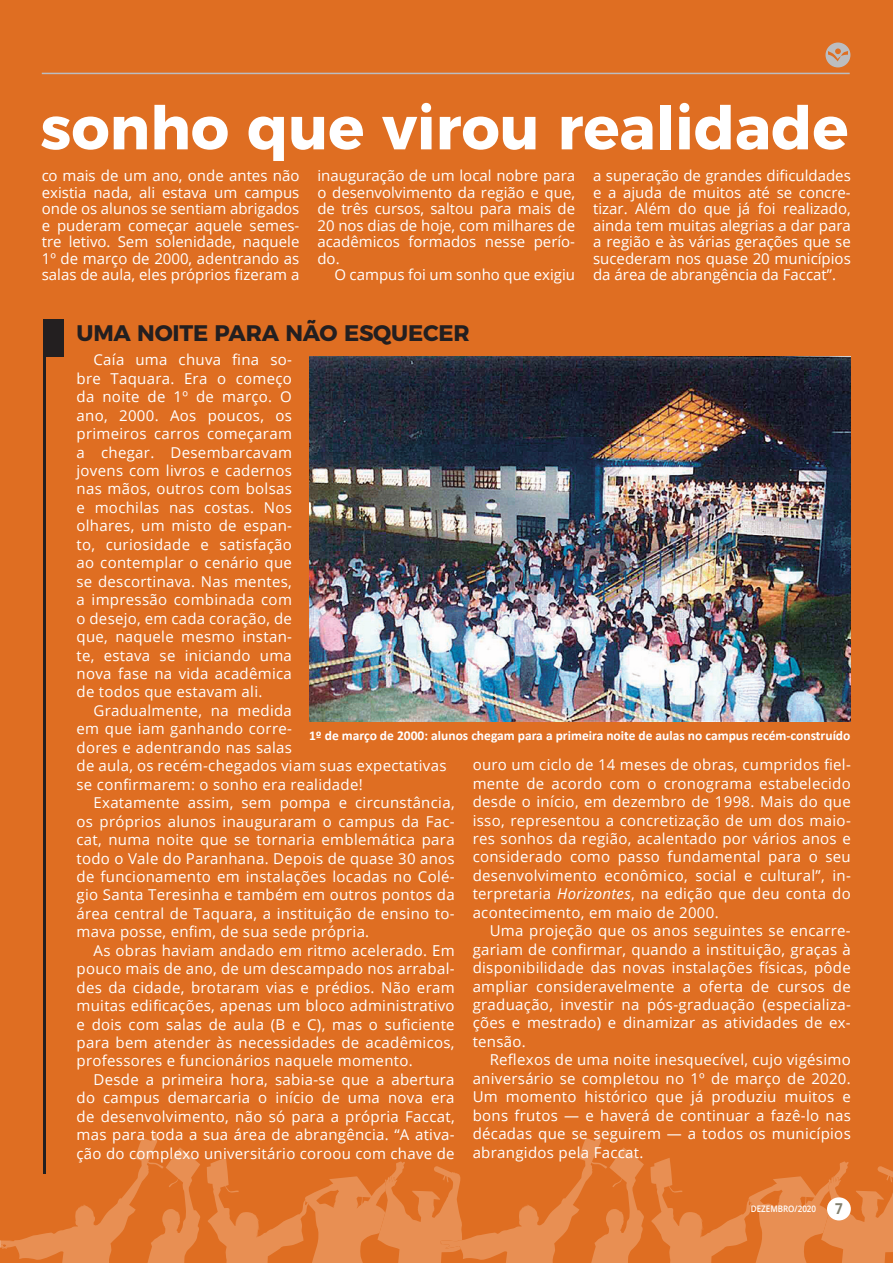
<style>
.page{position:relative;width:893px;height:1263px;background:#df6e22}
.page>*{position:absolute;margin:0;border:0;box-sizing:border-box;transform-origin:0 0}
.t1{font:700 60px "Montserrat";color:#fff}
.t2{font:700 22.5px "Montserrat";letter-spacing:-.01em;color:#231f20}
.t3{font:15px/18.5px "Open Sans";letter-spacing:.02em;color:#fff;text-align:justify}
.t4{font:15px "Open Sans";color:#fff}
.t5{font:700 15px "Open Sans";color:#82806e;scale:.89 1}
.t6{font:700 13.5px "Calibri";color:#fff}
.t7{font:600 9px "Open Sans";color:#fff;scale:.89 1}
.s1{font-style:italic}
</style>
<div class="page">
<img style="left:309px;top:357px;width:542px;height:364px">
<svg style="left:0;top:1132px;width:200px;height:131px"></svg>
<svg style="left:207px;top:1133px;width:437px;height:130px"></svg>
<svg style="left:650px;top:1158px;width:243px;height:105px"></svg>
<hr style="left:42px;top:73px;width:808px;height:1px;background:#bcbdc0">
<svg style="left:825px;top:43px;width:25px;height:24px"></svg>
<div style="left:827px;top:1197px;width:24px;height:23px;background:#fff;border-radius:50%"></div>
<div style="left:43px;top:319px;width:20px;height:38px;background:#231f20"></div>
<hr style="left:43px;top:322px;width:2px;height:852px;background:#231f20">
<h1 class="t1" style="left:40px;top:79px;width:810px">sonho que virou realidade</h1>
<p class="t3" style="left:42px;top:167px;width:259px;line-height:16.5px">co mais de um ano, onde antes não existia nada, ali estava um campus onde os alunos se sentiam abrigados e puderam começar aquele semes&shy;tre letivo. Sem solenidade, naquele 1º de março de 2000, adentrando as salas de aula, eles próprios fizeram a</p>
<p class="t3" style="left:317px;top:167px;width:259px;line-height:16.5px">inauguração de um local nobre para o desenvolvimento da região e que, de três cursos, saltou para mais de 20 nos dias de hoje, com milhares de acadêmicos formados nesse perío&shy;do.</p>
<p class="t4" style="left:334px;top:264px;width:242px">O campus foi um sonho que exigiu</p>
<h2 class="t2" style="left:77px;top:314px;width:395px">UMA NOITE PARA NÃO ESQUECER</h2>
<p class="t3" style="left:593px;top:167px;width:259px;line-height:16.5px">a superação de grandes dificuldades e a ajuda de muitos até se concre&shy;tizar. Além do que já foi realizado, ainda tem muitas alegrias a dar para a região e às várias gerações que se sucederam nos quase 20 municípios da área de abrangência da Faccat”.</p>
<p class="t3" style="left:77px;top:350px;width:217px;text-indent:17px">Caía uma chuva fina so&shy;bre Taquara. Era o começo da noite de 1º de março. O ano, 2000. Aos poucos, os primeiros carros começaram a chegar. Desembarcavam jovens com livros e cadernos nas mãos, outros com bolsas e mochilas nas costas. Nos olhares, um misto de espan&shy;to, curiosidade e satisfação ao contemplar o cenário que se descortinava. Nas mentes, a impressão combinada com o desejo, em cada coração, de que, naquele mesmo instan&shy;te, estava se iniciando uma nova fase na vida acadêmica de todos que estavam ali.</p>
<p class="t3" style="left:77px;top:701px;width:371px;text-align:left;text-indent:17px">Gradualmente, na medida<br>em que iam ganhando corre-<br>dores e adentrando nas salas<br>de aula, os recém-chegados viam suas expectativas se confirmarem: o sonho era realidade!</p>
<p class="t3" style="left:77px;top:793px;width:380px;text-indent:17px">Exatamente assim, sem pompa e circunstância, os próprios alunos inauguraram o campus da Fac&shy;cat, numa noite que se tornaria emblemática para todo o Vale do Paranhana. Depois de quase 30 anos de funcionamento em instalações locadas no Colé&shy;gio Santa Teresinha e também em outros pontos da área central de Taquara, a instituição de ensino to&shy;mava posse, enfim, de sua sede própria.</p>
<p class="t3" style="left:77px;top:941px;width:380px;text-indent:17px">As obras haviam andado em ritmo acelerado. Em pouco mais de ano, de um descampado nos arrabal&shy;des da cidade, brotaram vias e prédios. Não eram muitas edificações, apenas um bloco administrativo e dois com salas de aula (B e C), mas o suficiente para bem atender às necessidades de acadêmicos, professores e funcionários naquele momento.</p>
<p class="t3" style="left:77px;top:1070px;width:380px;text-indent:17px">Desde a primeira hora, sabia-se que a abertura do campus demarcaria o início de uma nova era de desenvolvimento, não só para a própria Faccat, mas para toda a sua área de abrangência. “A ativa&shy;ção do complexo universitário coroou com chave de</p>
<p class="t6" style="left:309px;top:726px;width:543px">1º de março de 2000: alunos chegam para a primeira noite de aulas no campus recém-construído</p>
<p class="t3" style="left:473px;top:755px;width:380px">ouro um ciclo de 14 meses de obras, cumpridos fiel&shy;mente de acordo com o cronograma estabelecido desde o início, em dezembro de 1998. Mais do que isso, representou a concretização de um dos maio&shy;res sonhos da região, acalentado por vários anos e considerado como passo fundamental para o seu desenvolvimento econômico, social e cultural”, in&shy;terpretaria <span class="s1">Horizontes</span>, na edição que deu conta do acontecimento, em maio de 2000.</p>
<p class="t3" style="left:473px;top:921px;width:380px;text-indent:17px">Uma projeção que os anos seguintes se encarre&shy;gariam de confirmar, quando a instituição, graças à disponibilidade das novas instalações físicas, pôde ampliar consideravelmente a oferta de cursos de graduação, investir na pós-graduação (especializa&shy;ções e mestrado) e dinamizar as atividades de ex&shy;tensão.</p>
<p class="t3" style="left:473px;top:1050px;width:380px;text-indent:17px">Reflexos de uma noite inesquecível, cujo vigésimo aniversário se completou no 1º de março de 2020.<br>Um momento histórico que já produziu muitos e bons frutos ― e haverá de continuar a fazê-lo nas décadas que se seguirem ― a todos os municípios abrangidos pela Faccat.</p>
<p class="t7" style="left:751px;top:1202px;width:75px">DEZEMBRO/2020</p>
<p class="t5" style="left:835px;top:1197px;width:10px">7</p>
</div>
